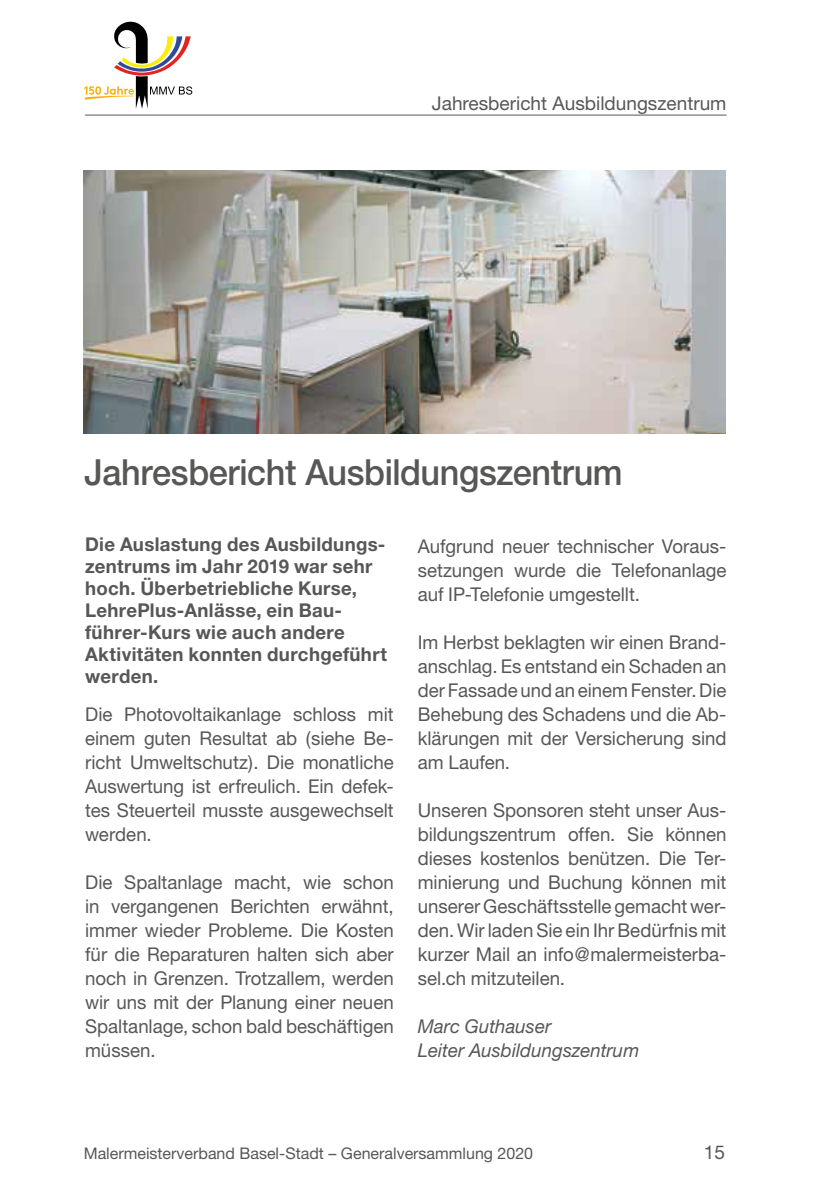
<style>
.page{position:relative;width:840px;height:1191px;background:#fff}
.page>*{position:absolute;margin:0;border:0;box-sizing:border-box;transform-origin:0 0}
.t1{font:500 36px "Helvetica Neue";letter-spacing:-.01em;color:#575756;scale:.95 1}
.t2{font:19px/24px "Helvetica Neue";color:#575756;text-align:justify}
.t3{font:700 19px/22px "Helvetica Neue";letter-spacing:.015em;color:#575756}
.t4{font:italic 19px/24px "Helvetica Neue";letter-spacing:.005em;color:#575756}
.t5{font:16px "Helvetica Neue";color:#575756}
</style>
<div class="page">
<hr style="left:85px;top:115px;width:641px;height:1px;background:#575756">
<svg style="left:84px;top:22px;width:108px;height:87px"></svg>
<img style="left:84px;top:170px;width:640px;height:263px">
<p class="t2" style="left:431px;top:91px;width:296px">Jahresbericht Ausbildungszentrum</p>
<h1 class="t1" style="left:84px;top:451px;width:567px">Jahresbericht Ausbildungszentrum</h1>
<p class="t3" style="left:85px;top:533px;width:303px">Die Auslastung des Ausbildungs&shy;zentrums im Jahr 2019 war sehr hoch. Überbetriebliche Kurse,<br>LehrePlus-Anlässe, ein Bau&shy;führer-Kurs wie auch andere<br>Aktivitäten konnten durchgeführt werden.</p>
<p class="t2" style="left:85px;top:702px;width:310px">Die Photovoltaikanlage schloss mit einem guten Resultat ab (siehe Be&shy;richt Umweltschutz). Die monatliche Auswertung ist erfreulich. Ein defek&shy;tes Steuerteil musste ausgewechselt werden.</p>
<p class="t2" style="left:85px;top:870px;width:310px">Die Spaltanlage macht, wie schon in vergangenen Berichten erwähnt, immer wieder Probleme. Die Kosten für die Reparaturen halten sich aber noch in Grenzen. Trotzallem, werden wir uns mit der Planung einer neuen Spaltanlage, schon bald beschäftigen müssen.</p>
<p class="t2" style="left:417px;top:534px;width:310px">Aufgrund neuer technischer Voraus&shy;setzungen wurde die Telefonanlage auf IP-Telefonie umgestellt.</p>
<p class="t2" style="left:417px;top:630px;width:310px">Im Herbst beklagten wir einen Brand&shy;anschlag. Es entstand ein Schaden an der Fassade und an einem Fenster. Die Behebung des Schadens und die Ab&shy;klärungen mit der Versicherung sind am Laufen.</p>
<p class="t2" style="left:417px;top:798px;width:310px">Unseren Sponsoren steht unser Aus&shy;bildungszentrum offen. Sie können dieses kostenlos benützen. Die Ter&shy;minierung und Buchung können mit unserer Geschäftsstelle gemacht wer&shy;den. Wir laden Sie ein Ihr Bedürfnis mit kurzer Mail an info@malermeisterba&shy;sel.ch mitzuteilen.</p>
<p class="t4" style="left:417px;top:1014px;width:223px">Marc Guthauser<br>Leiter Ausbildungszentrum</p>
<p class="t5" style="left:84px;top:1143px;width:450px">Malermeisterverband Basel-Stadt – Generalversammlung 2020</p>
<p class="t2" style="left:703px;top:1139px;width:23px">15</p>
</div>
